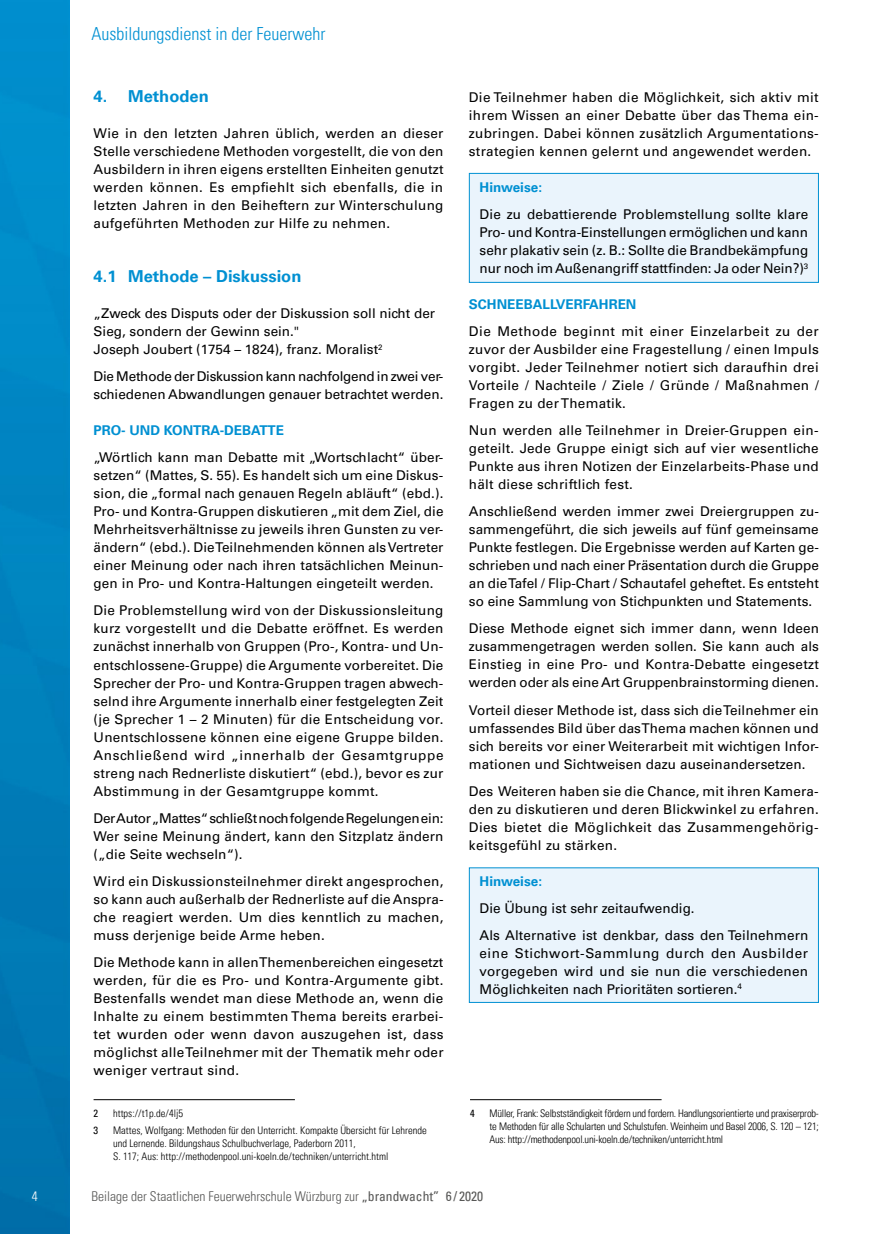
<style>
.page{position:relative;width:872px;height:1234px;background:#fff}
.page>*{position:absolute;margin:0;border:0;box-sizing:border-box;transform-origin:0 0}
.t1{font:300 condensed 18px "Univers LT Pro";color:#0090d2}
.t2{font:700 16.5px "Univers LT Pro 65";color:#0090d2}
.t3{font:13.5px/18px "Univers LT Pro 55 Roman";letter-spacing:.01em;color:#000;text-align:justify}
.t4{font:13.5px/18px "Univers LT Pro 55 Roman";letter-spacing:-.015em;color:#000}
.t5{font:300 condensed 13.5px "Univers LT Pro";color:#575756}
.t6{font:700 13.5px "Univers LT Pro 65";color:#0090d2}
.t7{font:300 condensed 13.5px "Univers LT Pro";color:#fff}
.t8{font:300 condensed 10.5px/12.6px "Univers LT Pro";color:#000}
.t9{font:condensed 10.5px "Univers LT Pro";color:#000}
.s1{font-weight:400}
</style>
<div class="page">
<img style="left:0;top:0;width:69px;height:1233px">
<div style="left:469px;top:173px;width:350px;height:110px;background:#eaf4fc;border:1px solid #0090d2"></div>
<div style="left:469px;top:867px;width:350px;height:135px;background:#eaf4fc"></div>
<hr style="left:94px;top:1098px;width:201px;height:1px;background:#000">
<hr style="left:470px;top:1098px;width:191px;height:1px;background:#000">
<p class="t7" style="left:32px;top:1186px;width:7px">4</p>
<h1 class="t1" style="left:91px;top:21px;width:235px">Ausbildungsdienst in der Feuerwehr</h1>
<p class="t2" style="left:94px;top:85px;width:117px">4. Methoden</p>
<p class="t3" style="left:94px;top:124px;width:351px">Wie in den letzten Jahren üblich, werden an dieser Stelle verschiedene Methoden vorgestellt, die von den Ausbildern in ihren eigens erstellten Einheiten genutzt werden können. Es empfiehlt sich ebenfalls, die in letzten Jahren in den Beiheftern zur Winterschulung aufgeführten Methoden zur Hilfe zu nehmen.</p>
<p class="t2" style="left:94px;top:265px;width:209px">4.1 Methode – Diskussion</p>
<p class="t3" style="left:94px;top:304px;width:343px;text-align:left">„Zweck des Disputs oder der Diskussion soll nicht der<br>Sieg, sondern der Gewinn sein."<br>Joseph Joubert (1754 – 1824), franz. Moralist<sup>2</sup></p>
<p class="t4" style="left:94px;top:367px;width:351px">Die Methode der Diskussion kann nachfolgend in zwei ver&shy;schiedenen Abwandlungen genauer betrachtet werden.</p>
<p class="t6" style="left:94px;top:421px;width:192px">PRO- UND KONTRA-DEBATTE</p>
<p class="t3" style="left:94px;top:448px;width:351px">„Wörtlich kann man Debatte mit „Wortschlacht“ über&shy;setzen“ (Mattes, S. 55). Es handelt sich um eine Diskus&shy;sion, die „formal nach genauen Regeln abläuft“ (ebd.).<br>Pro- und Kontra-Gruppen diskutieren „mit dem Ziel, die Mehrheitsverhältnisse zu jeweils ihren Gunsten zu ver&shy;ändern“ (ebd.). Die Teilnehmenden können als Vertreter einer Meinung oder nach ihren tatsächlichen Meinun&shy;gen in Pro- und Kontra-Haltungen eingeteilt werden.</p>
<p class="t3" style="left:94px;top:601px;width:351px">Die Problemstellung wird von der Diskussionsleitung kurz vorgestellt und die Debatte eröffnet. Es werden zunächst innerhalb von Gruppen (Pro-, Kontra- und Un&shy;entschlossene-Gruppe) die Argumente vorbereitet. Die Sprecher der Pro- und Kontra-Gruppen tragen abwech&shy;selnd ihre Argumente innerhalb einer festgelegten Zeit (je Sprecher 1 – 2 Minuten) für die Entscheidung vor.<br>Unentschlossene können eine eigene Gruppe bilden.<br>Anschließend wird „innerhalb der Gesamtgruppe streng nach Rednerliste diskutiert“ (ebd.), bevor es zur Abstimmung in der Gesamtgruppe kommt.</p>
<p class="t3" style="left:94px;top:808px;width:351px">Der Autor „Mattes“ schließt noch folgende Regelungen ein:<br>Wer seine Meinung ändert, kann den Sitzplatz ändern („die Seite wechseln“).</p>
<p class="t3" style="left:94px;top:871px;width:351px">Wird ein Diskussionsteilnehmer direkt angesprochen, so kann auch außerhalb der Rednerliste auf die Anspra&shy;che reagiert werden. Um dies kenntlich zu machen, muss derjenige beide Arme heben.</p>
<p class="t3" style="left:94px;top:952px;width:351px">Die Methode kann in allen Themenbereichen eingesetzt werden, für die es Pro- und Kontra-Argumente gibt.<br>Bestenfalls wendet man diese Methode an, wenn die Inhalte zu einem bestimmten Thema bereits erarbei&shy;tet wurden oder wenn davon auszugehen ist, dass möglichst alle Teilnehmer mit der Thematik mehr oder weniger vertraut sind.</p>
<p class="t9" style="left:94px;top:1106px;width:6px">2</p>
<p class="t8" style="left:113px;top:1106px;width:71px">https://t1p.de/4lj5</p>
<p class="t9" style="left:94px;top:1123px;width:6px">3</p>
<p class="t8" style="left:113px;top:1123px;width:315px">Mattes, Wolfgang: Methoden für den Unterricht. Kompakte Übersicht für Lehrende und Lernende. Bildungshaus Schulbuchverlage, Paderborn 2011,<br>S. 117; Aus: http://methodenpool.uni-koeln.de/techniken/unterricht.html</p>
<p class="t3" style="left:469px;top:88px;width:351px">Die Teilnehmer haben die Möglichkeit, sich aktiv mit ihrem Wissen an einer Debatte über das Thema ein&shy;zubringen. Dabei können zusätzlich Argumentations&shy;strategien kennen gelernt und angewendet werden.</p>
<p class="t6" style="left:479px;top:178px;width:64px">Hinweise:</p>
<p class="t3" style="left:479px;top:205px;width:330px">Die zu debattierende Problemstellung sollte klare Pro- und Kontra-Einstellungen ermöglichen und kann sehr plakativ sein (z. B.: Sollte die Brandbekämpfung nur noch im Außenangriff stattfinden: Ja oder Nein?)<sup>3</sup></p>
<p class="t6" style="left:469px;top:295px;width:169px">SCHNEEBALLVERFAHREN</p>
<p class="t3" style="left:469px;top:322px;width:351px">Die Methode beginnt mit einer Einzelarbeit zu der zuvor der Ausbilder eine Fragestellung / einen Impuls vorgibt. Jeder Teilnehmer notiert sich daraufhin drei Vorteile / Nachteile / Ziele / Gründe / Maßnahmen / Fragen zu der Thematik.</p>
<p class="t3" style="left:469px;top:421px;width:351px">Nun werden alle Teilnehmer in Dreier-Gruppen ein&shy;geteilt. Jede Gruppe einigt sich auf vier wesentliche Punkte aus ihren Notizen der Einzelarbeits-Phase und hält diese schriftlich fest.</p>
<p class="t3" style="left:469px;top:502px;width:351px">Anschließend werden immer zwei Dreiergruppen zu&shy;sammengeführt, die sich jeweils auf fünf gemeinsame Punkte festlegen. Die Ergebnisse werden auf Karten ge&shy;schrieben und nach einer Präsentation durch die Gruppe an die Tafel / Flip-Chart / Schautafel geheftet. Es entsteht so eine Sammlung von Stichpunkten und Statements.</p>
<p class="t3" style="left:469px;top:619px;width:351px">Diese Methode eignet sich immer dann, wenn Ideen zusammengetragen werden sollen. Sie kann auch als Einstieg in eine Pro- und Kontra-Debatte eingesetzt werden oder als eine Art Gruppenbrainstorming dienen.</p>
<p class="t3" style="left:469px;top:700px;width:351px">Vorteil dieser Methode ist, dass sich die Teilnehmer ein umfassendes Bild über das Thema machen können und sich bereits vor einer Weiterarbeit mit wichtigen Infor&shy;mationen und Sichtweisen dazu auseinandersetzen.</p>
<p class="t3" style="left:469px;top:781px;width:351px">Des Weiteren haben sie die Chance, mit ihren Kamera&shy;den zu diskutieren und deren Blickwinkel zu erfahren.<br>Dies bietet die Möglichkeit das Zusammengehörig&shy;keitsgefühl zu stärken.</p>
<p class="t6" style="left:479px;top:871px;width:64px">Hinweise:</p>
<p class="t3" style="left:479px;top:893px;width:330px;line-height:27px">Die Übung ist sehr zeitaufwendig.<br>Als Alternative ist denkbar, dass den Teilnehmern</p>
<p class="t3" style="left:479px;top:943px;width:330px">eine Stichwort-Sammlung durch den Ausbilder vorgegeben wird und sie nun die verschiedenen Möglichkeiten nach Prioritäten sortieren.<sup>4</sup></p>
<p class="t9" style="left:470px;top:1106px;width:6px">4</p>
<p class="t8" style="left:489px;top:1106px;width:331px;text-align:justify">Müller, Frank: Selbstständigkeit fördern und fordern. Handlungsorientierte und praxiserprob&shy;te Methoden für alle Schularten und Schulstufen. Weinheim und Basel 2006, S. 120 – 121; Aus: http://methodenpool.uni-koeln.de/techniken/unterricht.html</p>
<p class="t5" style="left:91px;top:1186px;width:393px">Beilage der Staatlichen Feuerwehrschule Würzburg zur <span class="s1">„brandwacht” 6 / 2020</span></p>
</div>
